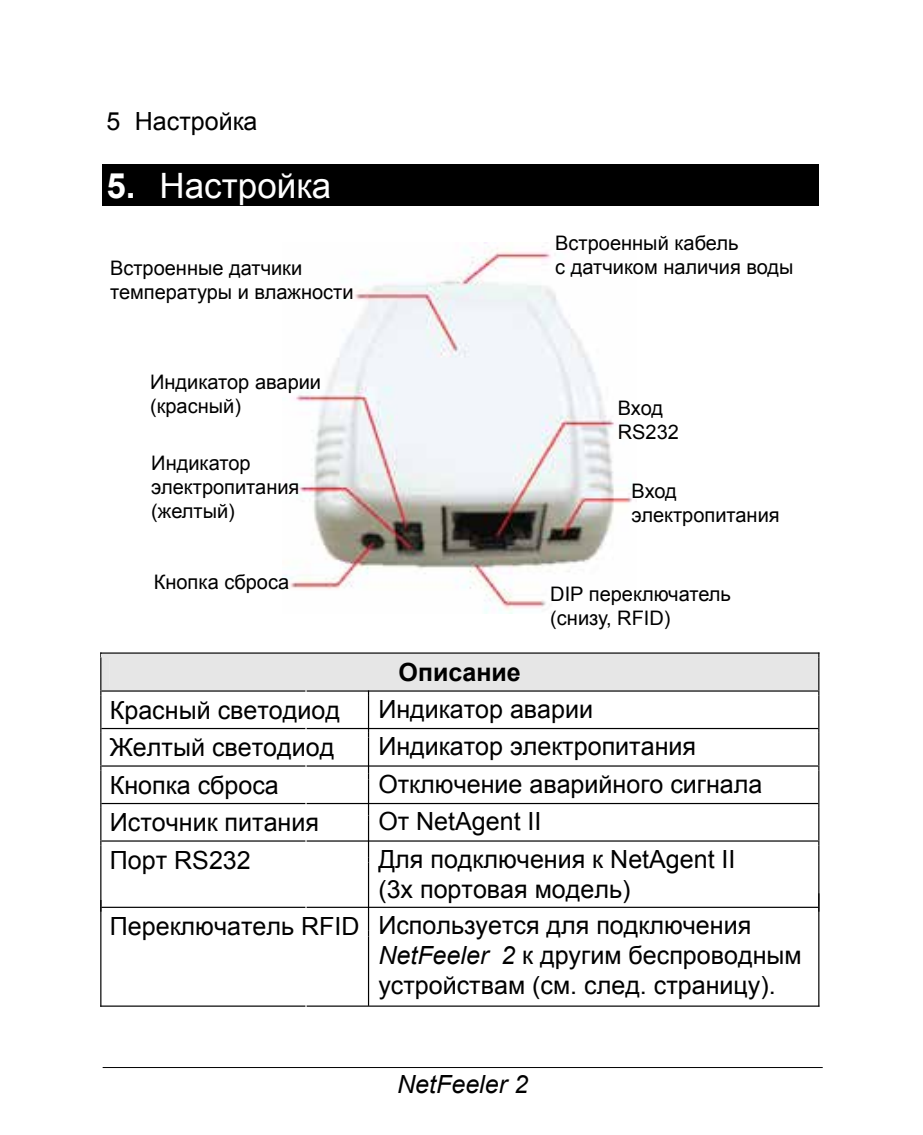
<style>
.page{position:relative;width:923px;height:1135px;background:#fff}
.page>*{position:absolute;margin:0;border:0;box-sizing:border-box;transform-origin:0 0}
.t1{font:35px "Arial";color:#fff}
.t2{font:25px/37.5px "Arial";color:#000}
.t3{font:italic 25px "Arial";color:#000}
.t4{font:700 25px "Arial";color:#000}
.t5{font:20px/24px "Arial";color:#000}
.s1{font-weight:700}
.s2{font-style:italic}
</style>
<div class="page">
<hr style="left:103px;top:1067px;width:719px;height:1px;background:#000">
<div style="left:103px;top:164px;width:716px;height:41px;background:#000"></div>
<hr style="left:100px;top:695px;width:1px;height:33px;background:#000">
<hr style="left:818px;top:695px;width:1px;height:33px;background:#000">
<hr style="left:101px;top:728px;width:204px;height:1px;background:#000">
<hr style="left:306px;top:728px;width:512px;height:1px;background:#000">
<hr style="left:100px;top:733px;width:1px;height:32px;background:#000">
<hr style="left:818px;top:733px;width:1px;height:32px;background:#000">
<hr style="left:101px;top:765px;width:204px;height:2px;background:#000">
<hr style="left:306px;top:765px;width:512px;height:2px;background:#000">
<hr style="left:100px;top:770px;width:1px;height:33px;background:#000">
<hr style="left:818px;top:770px;width:1px;height:33px;background:#000">
<hr style="left:101px;top:803px;width:204px;height:1px;background:#000">
<hr style="left:306px;top:803px;width:512px;height:1px;background:#000">
<hr style="left:100px;top:808px;width:1px;height:32px;background:#000">
<hr style="left:818px;top:808px;width:1px;height:32px;background:#000">
<hr style="left:101px;top:840px;width:204px;height:2px;background:#000">
<hr style="left:306px;top:840px;width:512px;height:2px;background:#000">
<hr style="left:100px;top:845px;width:1px;height:62px;background:#000">
<hr style="left:818px;top:845px;width:1px;height:62px;background:#000">
<hr style="left:101px;top:907px;width:204px;height:1px;background:#000">
<hr style="left:306px;top:907px;width:512px;height:1px;background:#000">
<hr style="left:100px;top:900px;width:1px;height:107px;background:#000">
<hr style="left:100px;top:1006px;width:205px;height:1px;background:#000">
<svg style="left:100px;top:652px;width:719px;height:44px;background:#dbdbdb"></svg>
<hr style="left:368px;top:696px;width:1px;height:36px;background:#000">
<hr style="left:368px;top:738px;width:1px;height:36px;background:#000">
<hr style="left:368px;top:779px;width:1px;height:36px;background:#000">
<hr style="left:368px;top:821px;width:1px;height:36px;background:#000">
<hr style="left:368px;top:863px;width:1px;height:68px;background:#000">
<hr style="left:368px;top:936px;width:1px;height:70px;background:#000">
<hr style="left:306px;top:1006px;width:512px;height:1px;background:#000">
<hr style="left:818px;top:893px;width:1px;height:114px;background:#000">
<img style="left:282px;top:242px;width:354px;height:371px">
<p class="t2" style="left:106px;top:103px;width:15px">5</p>
<p class="t2" style="left:135px;top:103px;width:124px">Настройка</p>
<p class="t1" style="left:106px;top:163px;width:226px"><span class="s1">5.</span> Настройка</p>
<p class="t5" style="left:555px;top:231px;width:185px">Встроенный кабель</p>
<p class="t5" style="left:110px;top:256px;width:194px">Встроенные датчики</p>
<p class="t5" style="left:555px;top:255px;width:240px">с датчиком наличия воды</p>
<p class="t5" style="left:110px;top:280px;width:245px">температуры и влажности</p>
<p class="t5" style="left:150px;top:370px;width:172px">Индикатор аварии (красный)</p>
<p class="t5" style="left:151px;top:451px;width:150px">Индикатор электропитания (желтый)</p>
<p class="t5" style="left:154px;top:570px;width:137px">Кнопка сброса</p>
<p class="t2" style="left:110px;top:691px;width:232px">Красный светодиод<br>Желтый светодиод<br>Кнопка сброса<br>Источник питания<br>Порт RS232</p>
<p class="t2" style="left:110px;top:908px;width:251px">Переключатель RFID</p>
<p class="t5" style="left:618px;top:396px;width:63px">Вход<br>RS232</p>
<p class="t5" style="left:631px;top:479px;width:150px">Вход электропитания</p>
<p class="t4" style="left:398px;top:656px;width:124px">Описание</p>
<p class="t5" style="left:550px;top:582px;width:182px">DIP переключатель (снизу, RFID)</p>
<p class="t2" style="left:378px;top:691px;width:385px">Индикатор аварии<br>Индикатор электропитания<br>Отключение аварийного сигнала<br>От NetAgent II<br>Для подключения к NetAgent II</p>
<p class="t2" style="left:378px;top:871px;width:374px;line-height:36.2px">(3х портовая модель)<br>Используется для подключения</p>
<p class="t2" style="left:378px;top:941px;width:425px;line-height:30px"><span class="s2">NetFeeler 2</span> к другим беспроводным устройствам (см. след. страницу).</p>
<p class="t3" style="left:397px;top:1069px;width:132px">NetFeeler 2</p>
</div>
